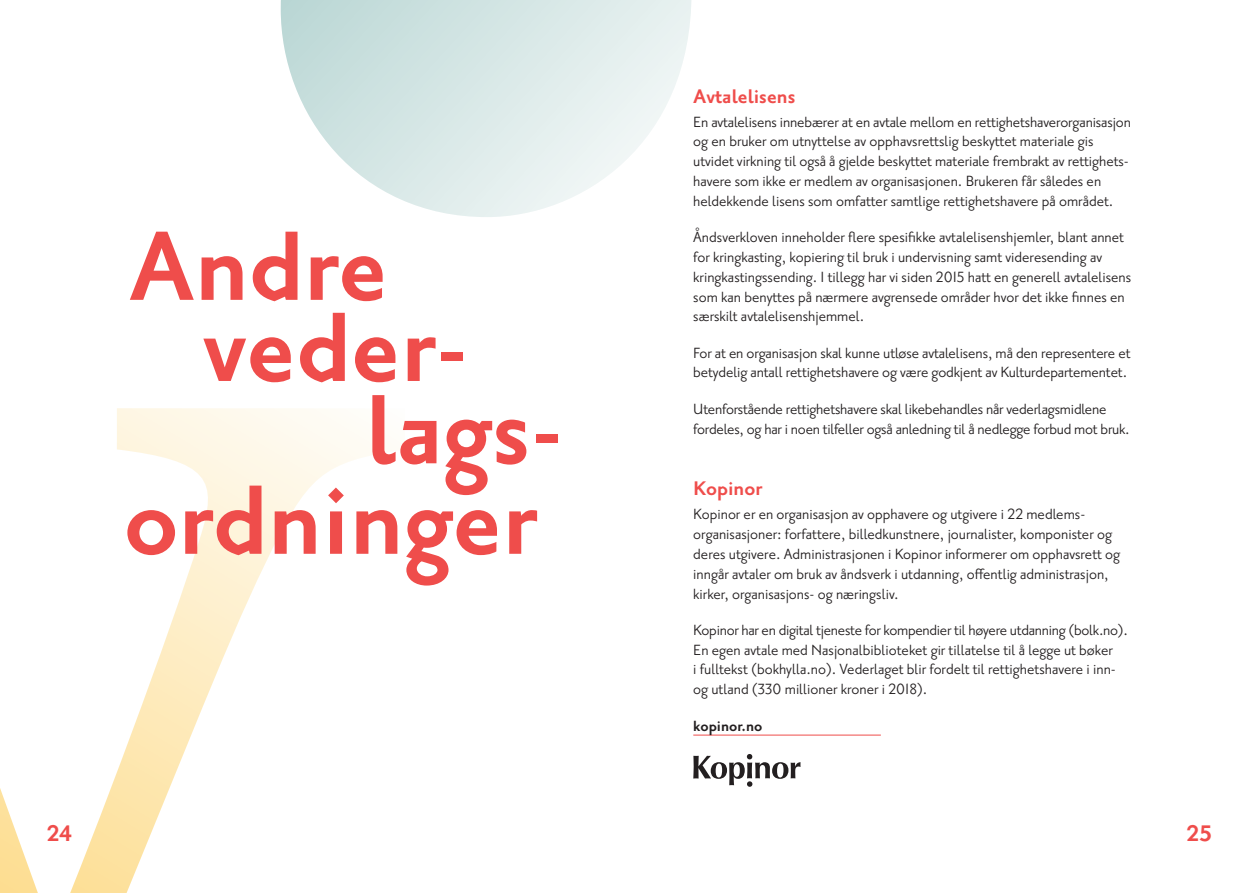
<style>
.page{position:relative;width:1259px;height:893px;background:#fff}
.page>*{position:absolute;margin:0;border:0;box-sizing:border-box;transform-origin:0 0}
.t1{font:700 120px/172.8px "Priori Sans OT";color:#ef4d4b;text-align:center}
.t2{font:700 27.45px "Priori Sans OT";color:#ef4d4b}
.t3{font:700 24px "Priori Sans OT";color:#ef4d4b}
.t4{font:18px/19.8px "Priori Sans OT";color:#231f20}
.t5{font:700 18px "Priori Sans OT";color:#231f20}
</style>
<div class="page">
<svg style="left:0;top:408px;width:385px;height:485px"></svg>
<svg style="left:281px;top:0;width:410px;height:217px"></svg>
<hr style="left:693px;top:735px;width:188px;height:1px;background:#ef4d4b">
<svg style="left:693px;top:754px;width:107px;height:33px"></svg>
<h1 class="t1" style="left:129px;top:186px;width:261px">Andre</h1>
<h1 class="t1" style="left:124px;top:267px;width:415px">veder&shy;ordninger</h1>
<h1 class="t1" style="left:366px;top:349px;width:199px">lags-</h1>
<h3 class="t3" style="left:693px;top:85px;width:104px">Avtalelisens</h3>
<p class="t4" style="left:693px;top:113px;width:439px">En avtalelisens innebærer at en avtale mellom en rettighetshaverorganisasjon og en bruker om utnyttelse av opphavsrettslig beskyttet materiale gis utvidet virkning til også å gjelde beskyttet materiale frembrakt av rettighets&shy;havere som ikke er medlem av organisasjonen. Brukeren får således en heldekkende lisens som omfatter samtlige rettighetshavere på området.</p>
<p class="t4" style="left:693px;top:228px;width:439px">Åndsverkloven inneholder flere spesifikke avtalelisenshjemler, blant annet for kringkasting, kopiering til bruk i undervisning samt videresending av kringkastingssending. I tillegg har vi siden 2015 hatt en generell avtalelisens som kan benyttes på nærmere avgrensede områder hvor det ikke finnes en særskilt avtalelisenshjemmel.</p>
<p class="t4" style="left:693px;top:344px;width:439px">For at en organisasjon skal kunne utløse avtalelisens, må den representere et betydelig antall rettighetshavere og være godkjent av Kulturdepartementet.</p>
<p class="t4" style="left:693px;top:400px;width:438px">Utenforstående rettighetshavere skal likebehandles når vederlagsmidlene fordeles, og har i noen tilfeller også anledning til å nedlegge forbud mot bruk.</p>
<h3 class="t3" style="left:693px;top:478px;width:70px">Kopinor</h3>
<p class="t4" style="left:693px;top:505px;width:428px">Kopinor er en organisasjon av opphavere og utgivere i 22 medlems&shy;organisasjoner: forfattere, billedkunstnere, journalister, komponister og deres utgivere. Administrasjonen i Kopinor informerer om opphavsrett og inngår avtaler om bruk av åndsverk i utdanning, offentlig administrasjon, kirker, organisasjons- og næringsliv.</p>
<p class="t4" style="left:693px;top:621px;width:436px">Kopinor har en digital tjeneste for kompendier til høyere utdanning (bolk.no).<br>En egen avtale med Nasjonalbiblioteket gir tillatelse til å legge ut bøker<br>i fulltekst (bokhylla.no). Vederlaget blir fordelt til rettighetshavere i inn&shy;og utland (330 millioner kroner i 2018).</p>
<p class="t5" style="left:693px;top:717px;width:71px">kopinor.no</p>
<h2 class="t2" style="left:47px;top:821px;width:27px">24</h2>
<h2 class="t2" style="left:1186px;top:821px;width:27px">25</h2>
</div>
